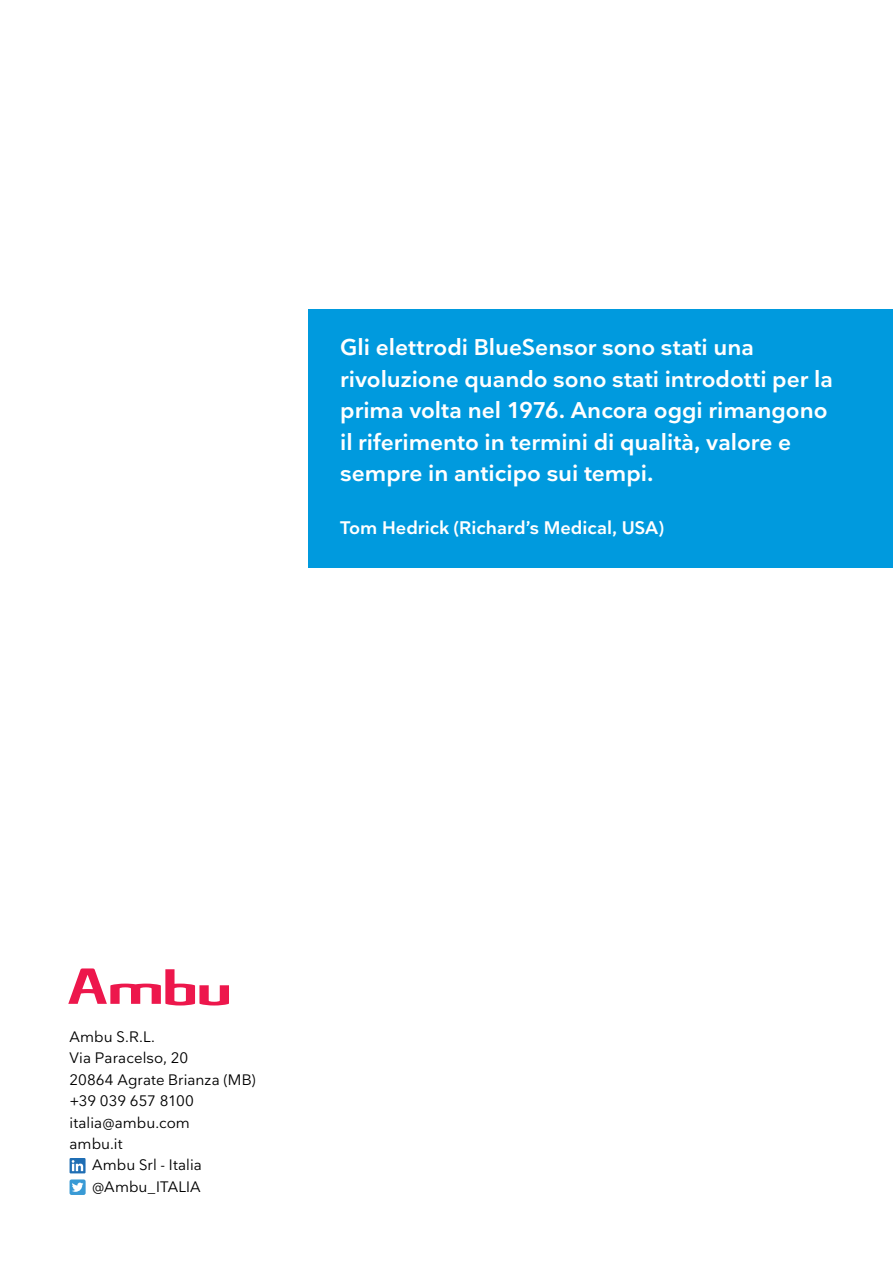
<style>
.page{position:relative;width:893px;height:1263px;background:#fff}
.page>*{position:absolute;margin:0;border:0;box-sizing:border-box;transform-origin:0 0}
.t1{font:600 22.5px/31.5px "Nationale";color:#fff}
.t2{font:600 18px "Nationale";color:#fff}
.t3{font:15px "Nationale";letter-spacing:.005em;color:#000}
.t4{font:15px "Nationale";letter-spacing:-.015em;color:#000}
</style>
<div class="page">
<div style="left:308px;top:309px;width:585px;height:259px;background:#009ade"></div>
<div style="left:70px;top:1179px;width:16px;height:16px;background:#399ad5;border-radius:2px"></div>
<svg style="left:72px;top:1182px;width:11px;height:10px"></svg>
<svg style="left:70px;top:1158px;width:16px;height:15px"></svg>
<svg style="left:72px;top:1160px;width:11px;height:11px"></svg>
<svg style="left:68px;top:968px;width:161px;height:37px"></svg>
<p class="t1" style="left:340px;top:331px;width:494px">Gli elettrodi BlueSensor sono stati una rivoluzione quando sono stati introdotti per la prima volta nel 1976. Ancora oggi rimangono il riferimento in termini di qualità, valore e sempre in anticipo sui tempi.</p>
<p class="t2" style="left:340px;top:516px;width:325px">Tom Hedrick (Richard’s Medical, USA)</p>
<p class="t3" style="left:70px;top:1027px;width:87px">Ambu S.R.L.</p>
<p class="t3" style="left:70px;top:1048px;width:120px">Via Paracelso, 20</p>
<p class="t3" style="left:70px;top:1070px;width:188px">20864 Agrate Brianza (MB)</p>
<p class="t4" style="left:70px;top:1091px;width:126px">+39 039 657 8100</p>
<p class="t3" style="left:70px;top:1113px;width:122px">italia@ambu.com</p>
<p class="t3" style="left:70px;top:1134px;width:55px">ambu.it</p>
<p class="t3" style="left:92px;top:1155px;width:111px">Ambu Srl - Italia</p>
<p class="t3" style="left:92px;top:1177px;width:110px">@Ambu_ITALIA</p>
</div>
